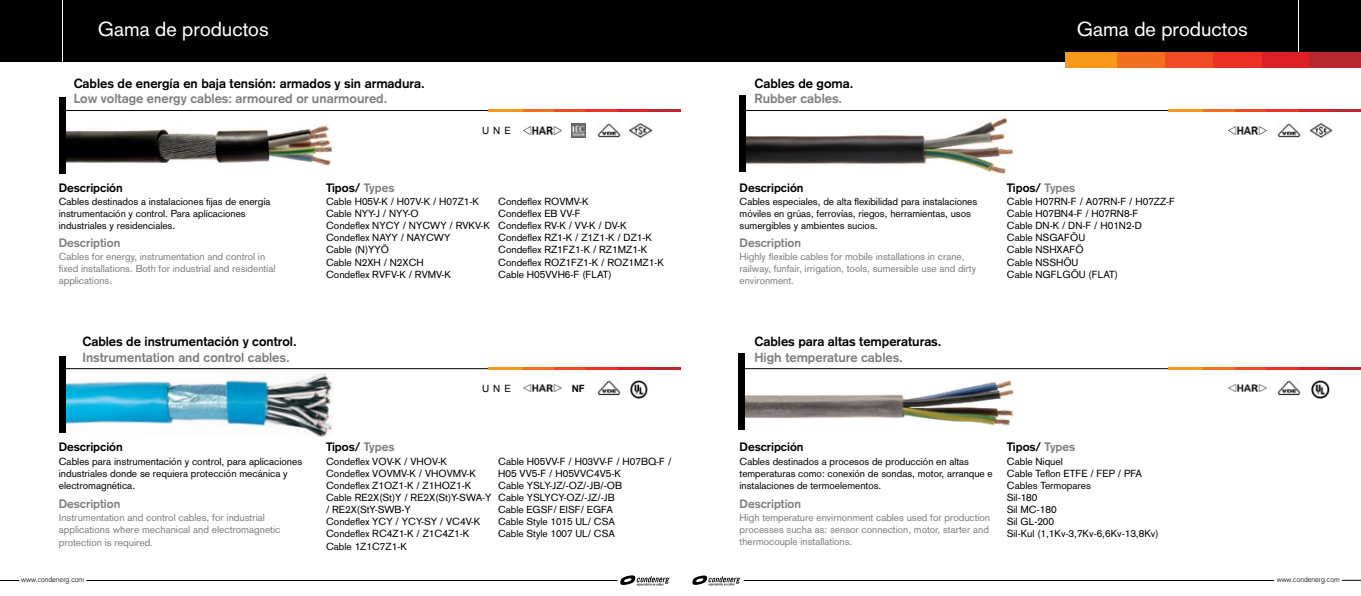
<style>
.page{position:relative;width:1361px;height:596px;background:#fff}
.page>*{position:absolute;margin:0;border:0;box-sizing:border-box;transform-origin:0 0}
.t1{font:20px "Akzidenz Grotesk";color:#fff}
.t2{font:700 13px "Akzidenz Grotesk";color:#000}
.t3{font:700 13px "Akzidenz Grotesk";color:#7c7e81}
.t4{font:700 12px "Akzidenz Grotesk";color:#000}
.t5{font:700 12px "Akzidenz Grotesk";color:#7c7e81}
.t6{font:10.1px/12.1px "Akzidenz Grotesk";color:#000}
.t7{font:10.1px/12.1px "Akzidenz Grotesk";color:#7c7e81}
.t8{font:10px/12px "Akzidenz Grotesk";color:#000}
.t9{font:10px/12px "Akzidenz Grotesk";color:#7c7e81}
.t10{font:10px "Arial";letter-spacing:.4em;color:#000}
.t11{font:700 10px "Arial";color:#000}
.t12{font:300 7.4px "Akzidenz Grotesk";color:#000}
.s1{color:#7c7e81}
</style>
<div class="page">
<svg style="left:620px;top:575px;width:49px;height:10px"></svg>
<hr style="left:86px;top:580px;width:531px;height:1px;background:#000">
<svg style="left:0;top:580px;width:19px;height:1px"></svg>
<hr style="left:744px;top:580px;width:530px;height:1px;background:#000">
<svg style="left:1342px;top:579px;width:19px;height:1px"></svg>
<svg style="left:692px;top:575px;width:48px;height:10px"></svg>
<img style="left:745px;top:380px;width:269px;height:46px">
<img style="left:62px;top:367px;width:272px;height:70px">
<div style="left:63px;top:0;width:1234px;height:61px;background:#000"></div>
<img style="left:65px;top:123px;width:267px;height:46px">
<img style="left:742px;top:119px;width:272px;height:55px">
<div style="left:1299px;top:0;width:62px;height:61px;background:#000"></div>
<hr style="left:741px;top:110px;width:620px;height:1px;background:#000">
<hr style="left:742px;top:368px;width:619px;height:1px;background:#000">
<div style="left:0;top:0;width:61px;height:61px;background:#000"></div>
<div style="left:1117px;top:52px;width:48px;height:15px;background:#f36f21"></div>
<div style="left:1065px;top:52px;width:52px;height:15px;background:#f8991d"></div>
<div style="left:1165px;top:52px;width:48px;height:15px;background:#f04c23"></div>
<div style="left:1308px;top:52px;width:53px;height:15px;background:#b7292f"></div>
<div style="left:1261px;top:52px;width:48px;height:15px;background:#dc2028"></div>
<div style="left:1213px;top:52px;width:48px;height:15px;background:#ee3124"></div>
<hr style="left:1202px;top:109px;width:32px;height:3px;background:#f36f21">
<hr style="left:1168px;top:109px;width:34px;height:3px;background:#f8991d">
<hr style="left:1234px;top:109px;width:32px;height:3px;background:#f04c23">
<hr style="left:1329px;top:109px;width:32px;height:3px;background:#b7292f">
<hr style="left:1298px;top:109px;width:31px;height:3px;background:#dc2028">
<hr style="left:1266px;top:109px;width:32px;height:3px;background:#ee3124">
<hr style="left:1202px;top:367px;width:32px;height:3px;background:#f36f21">
<hr style="left:1168px;top:367px;width:34px;height:3px;background:#f8991d">
<hr style="left:1234px;top:367px;width:32px;height:3px;background:#f04c23">
<hr style="left:1329px;top:367px;width:32px;height:3px;background:#b7292f">
<hr style="left:1298px;top:367px;width:31px;height:3px;background:#dc2028">
<hr style="left:1266px;top:367px;width:32px;height:3px;background:#ee3124">
<hr style="left:61px;top:110px;width:619px;height:1px;background:#000">
<hr style="left:62px;top:368px;width:617px;height:1px;background:#000">
<hr style="left:522px;top:367px;width:32px;height:3px;background:#f36f21">
<hr style="left:488px;top:367px;width:34px;height:3px;background:#f8991d">
<hr style="left:554px;top:367px;width:32px;height:3px;background:#f04c23">
<hr style="left:649px;top:367px;width:31px;height:3px;background:#b7292f">
<hr style="left:618px;top:367px;width:31px;height:3px;background:#dc2028">
<hr style="left:585px;top:367px;width:33px;height:3px;background:#ee3124">
<hr style="left:522px;top:109px;width:32px;height:3px;background:#f36f21">
<hr style="left:488px;top:109px;width:34px;height:3px;background:#f8991d">
<hr style="left:554px;top:109px;width:32px;height:3px;background:#f04c23">
<hr style="left:649px;top:109px;width:31px;height:3px;background:#b7292f">
<hr style="left:618px;top:109px;width:31px;height:3px;background:#dc2028">
<hr style="left:585px;top:109px;width:33px;height:3px;background:#ee3124">
<img style="left:523px;top:126px;width:38px;height:8px">
<img style="left:572px;top:123px;width:13px;height:14px">
<img style="left:597px;top:123px;width:23px;height:15px">
<img style="left:629px;top:123px;width:23px;height:15px">
<img style="left:523px;top:384px;width:38px;height:7px">
<img style="left:597px;top:380px;width:23px;height:15px">
<img style="left:630px;top:380px;width:18px;height:18px">
<img style="left:1228px;top:126px;width:38px;height:8px">
<img style="left:1277px;top:123px;width:23px;height:15px">
<img style="left:1309px;top:123px;width:23px;height:15px">
<img style="left:1312px;top:380px;width:18px;height:18px">
<img style="left:1228px;top:384px;width:38px;height:8px">
<img style="left:1277px;top:380px;width:23px;height:15px">
<div style="left:59px;top:97px;width:6px;height:76px;background:#000"></div>
<div style="left:59px;top:355px;width:6px;height:77px;background:#000"></div>
<div style="left:738px;top:353px;width:7px;height:77px;background:#000"></div>
<div style="left:739px;top:95px;width:7px;height:76px;background:#000"></div>
<h1 class="t1" style="left:98px;top:17px;width:172px">Gama de productos</h1>
<p class="t2" style="left:74px;top:75px;width:352px">Cables de energía en baja tensión: armados y sin armadura.</p>
<p class="t3" style="left:74px;top:91px;width:315px">Low voltage energy cables: armoured or unarmoured.</p>
<p class="t2" style="left:754px;top:75px;width:100px">Cables de goma.</p>
<p class="t3" style="left:754px;top:91px;width:89px">Rubber cables.</p>
<h1 class="t1" style="left:1077px;top:17px;width:172px">Gama de productos</h1>
<p class="t10" style="left:482px;top:125px;width:31px">UNE</p>
<p class="t4" style="left:59px;top:180px;width:66px">Descripción</p>
<p class="t4" style="left:326px;top:180px;width:70px">Tipos/ <span class="s1">Types</span></p>
<p class="t4" style="left:739px;top:180px;width:66px">Descripción</p>
<p class="t4" style="left:1007px;top:180px;width:70px">Tipos/ <span class="s1">Types</span></p>
<p class="t6" style="left:326px;top:195px;width:165px">Cable H05V-K / H07V-K / H07Z1-K<br>Cable NYY-J / NYY-O<br>Condeflex NYCY / NYCWY / RVKV-K<br>Condeflex NAYY / NAYCWY<br>Cable (N)YYÖ<br>Cable N2XH / N2XCH<br>Condeflex RVFV-K / RVMV-K</p>
<p class="t6" style="left:1007px;top:195px;width:170px">Cable H07RN-F / A07RN-F / H07ZZ-F<br>Cable H07BN4-F / H07RN8-F<br>Cable DN-K / DN-F / H01N2-D<br>Cable NSGAFÖU<br>Cable NSHXAFÖ<br>Cable NSSHÖU<br>Cable NGFLGÖU (FLAT)</p>
<p class="t6" style="left:498px;top:195px;width:167px">Condeflex ROVMV-K<br>Condeflex EB VV-F<br>Condeflex RV-K / VV-K / DV-K<br>Condeflex RZ1-K / Z1Z1-K / DZ1-K<br>Condeflex RZ1FZ1-K / RZ1MZ1-K<br>Condeflex ROZ1FZ1-K / ROZ1MZ1-K<br>Cable H05VVH6-F (FLAT)</p>
<p class="t8" style="left:59px;top:195px;width:213px">Cables destinados a instalaciones fijas de energía instrumentación y control. Para aplicaciones industriales y residenciales.</p>
<p class="t8" style="left:739px;top:195px;width:239px">Cables especiales, de alta flexibilidad para instalaciones móviles en grúas, ferrovías, riegos, herramientas, usos sumergibles y ambientes sucios.</p>
<p class="t5" style="left:59px;top:236px;width:63px">Description</p>
<p class="t5" style="left:739px;top:236px;width:63px">Description</p>
<p class="t9" style="left:59px;top:250px;width:218px">Cables for energy, instrumentation and control in fixed installations. Both for industrial and residential applications.</p>
<p class="t9" style="left:739px;top:250px;width:238px">Highly flexible cables for mobile installations in crane, railway, funfair, irrigation, tools, sumersible use and dirty environment.</p>
<p class="t2" style="left:82px;top:334px;width:216px">Cables de instrumentación y control.</p>
<p class="t3" style="left:82px;top:349px;width:209px">Instrumentation and control cables.</p>
<p class="t10" style="left:482px;top:382px;width:31px">UNE</p>
<p class="t11" style="left:572px;top:382px;width:15px">NF</p>
<p class="t2" style="left:754px;top:334px;width:188px">Cables para altas temperaturas.</p>
<p class="t3" style="left:754px;top:349px;width:150px">High temperature cables.</p>
<p class="t4" style="left:59px;top:440px;width:66px">Descripción</p>
<p class="t4" style="left:326px;top:440px;width:70px">Tipos/ <span class="s1">Types</span></p>
<p class="t4" style="left:739px;top:440px;width:66px">Descripción</p>
<p class="t6" style="left:498px;top:454px;width:175px">Cable H05VV-F / H03VV-F / H07BQ-F /<br>H05 VV5-F / H05VVC4V5-K<br>Cable YSLY-JZ/-OZ/-JB/-OB<br>Cable YSLYCY-OZ/-JZ/-JB</p>
<p class="t8" style="left:498px;top:503px;width:118px">Cable EGSF/ EISF/ EGFA<br>Cable Style 1015 UL/ CSA<br>Cable Style 1007 UL/ CSA</p>
<p class="t6" style="left:59px;top:454px;width:245px">Cables para instrumentación y control, para aplicaciones industriales donde se requiera protección mecánica y electromagnética.</p>
<p class="t6" style="left:326px;top:454px;width:167px">Condeflex VOV-K / VHOV-K<br>Condeflex VOVMV-K / VHOVMV-K<br>Condeflex Z1OZ1-K / Z1HOZ1-K<br>Cable RE2X(St)Y / RE2X(St)Y-SWA-Y / RE2X(StY-SWB-Y<br>Condeflex YCY / YCY-SY / VC4V-K<br>Condeflex RC4Z1-K / Z1C4Z1-K<br>Cable 1Z1C7Z1-K</p>
<p class="t8" style="left:739px;top:454px;width:255px">Cables destinados a procesos de producción en altas temperaturas como: conexión de sondas, motor, arranque e instalaciones de termoelementos.</p>
<p class="t5" style="left:59px;top:496px;width:63px">Description</p>
<p class="t5" style="left:739px;top:496px;width:63px">Description</p>
<p class="t7" style="left:59px;top:511px;width:223px">Instrumentation and control cables, for industrial applications where mechanical and electromagnetic protection is required.</p>
<p class="t9" style="left:739px;top:511px;width:252px;text-align:justify">High temperature envirnonment cables used for production processes sucha as: sensor connection, motor, starter and thermocouple installations.</p>
<p class="t4" style="left:1007px;top:440px;width:70px">Tipos/ <span class="s1">Types</span></p>
<p class="t6" style="left:1007px;top:454px;width:153px">Cable Niquel<br>Cable Teflon ETFE / FEP / PFA<br>Cables Termopares<br>Sil-180<br>Sil MC-180<br>Sil GL-200<br>Sil-Kul (1,1Kv-3,7Kv-6,6Kv-13,8Kv)</p>
<p class="t12" style="left:21px;top:575px;width:64px">www.condenerg.com</p>
<p class="t12" style="left:1276px;top:575px;width:64px">www.condenerg.com</p>
</div>
